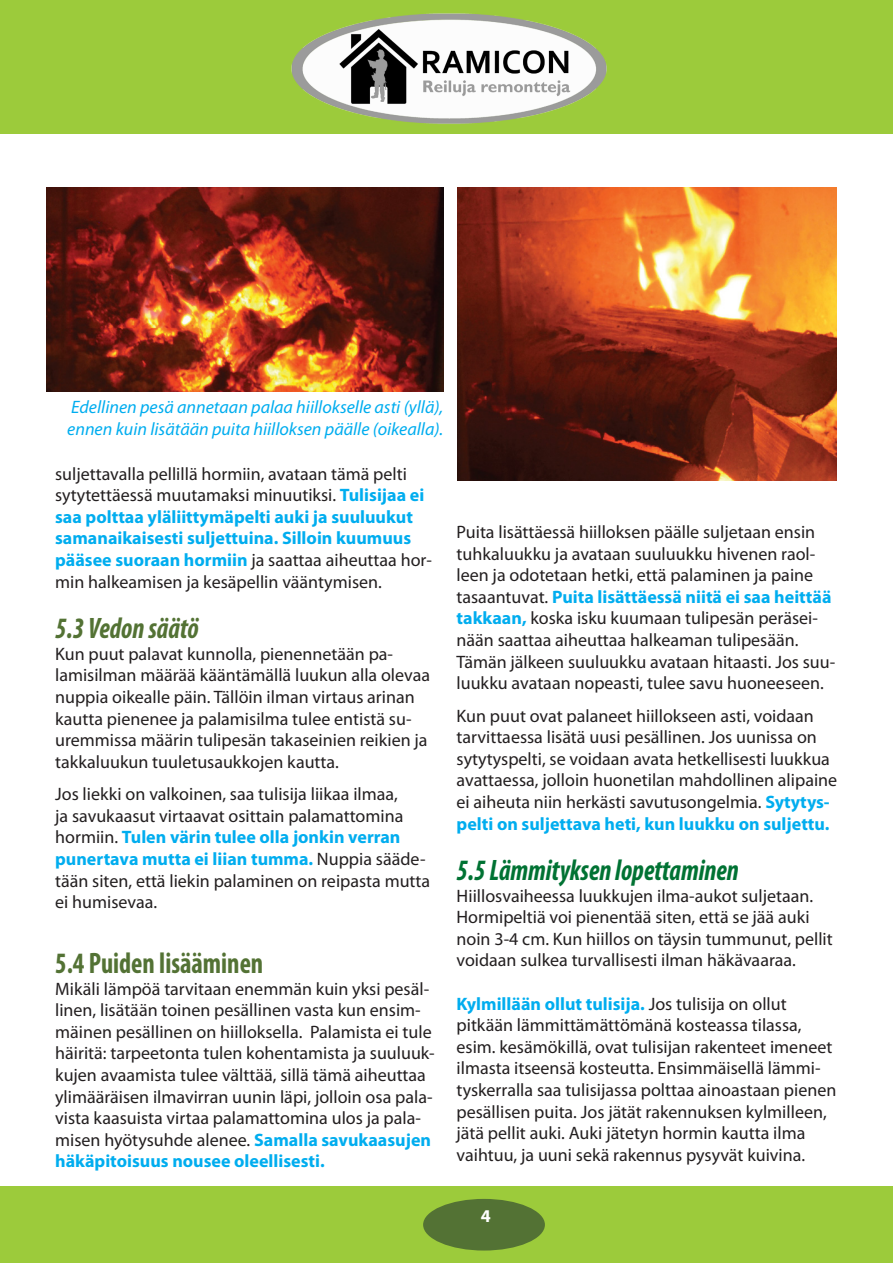
<style>
.page{position:relative;width:893px;height:1263px;background:#fff}
.page>*{position:absolute;margin:0;border:0;box-sizing:border-box;transform-origin:0 0}
.otsikko_2{font:italic 700 condensed 29.7px "Myriad Pro";color:#007233;scale:.91 1}
.otsikko_2-2{font:700 condensed 29.7px "Myriad Pro";color:#537234;scale:.91 1}
.otsikko_2-3{font:italic 700 condensed 29.7px "Myriad Pro";color:#537234;scale:.91 1}
.t1{font:18px/21.6px "Myriad Pro";color:#231f20}
.t2{font:italic 18px/21.6px "Myriad Pro";color:#00adef}
.t3{font:700 18px "Myriad Pro";color:#fff}
.s1{font-weight:700;color:#00adef}
</style>
<div class="page">
<div style="left:0;top:0;width:893px;height:134px;background:#9ccb3b"></div>
<div style="left:0;top:1186px;width:893px;height:77px;background:#9ccb3b"></div>
<img style="left:291px;top:13px;width:316px;height:111px">
<div style="left:423px;top:1199px;width:122px;height:51px;background:#537234;border-radius:50%"></div>
<img style="left:47px;top:187px;width:396px;height:204px">
<img style="left:457px;top:187px;width:380px;height:293px">
<p class="t2" style="left:67px;top:396px;width:378px">Edellinen pesä annetaan palaa hiillokselle asti (yllä), ennen kuin lisätään puita hiilloksen päälle (oikealla).</p>
<p class="t1" style="left:55px;top:462px;width:378px">suljettavalla pellillä hormiin, avataan tämä pelti sytytettäessä muutamaksi minuutiksi. <span class="s1">Tulisijaa ei saa polttaa yläliittymäpelti auki ja suuluukut samanaikaisesti suljettuina. Silloin kuumuus pääsee suoraan hormiin</span> ja saattaa aiheuttaa hor&shy;min halkeamisen ja kesäpellin vääntymisen.</p>
<p class="otsikko_2-3" style="left:55px;top:610px;width:159px">5.3 Vedon säätö</p>
<p class="t1" style="left:55px;top:642px;width:376px">Kun puut palavat kunnolla, pienennetään pa&shy;lamisilman määrää kääntämällä luukun alla olevaa nuppia oikealle päin. Tällöin ilman virtaus arinan kautta pienenee ja palamisilma tulee entistä su&shy;uremmissa määrin tulipesän takaseinien reikien ja takkaluukun tuuletusaukkojen kautta.</p>
<p class="t1" style="left:55px;top:783px;width:377px">Jos liekki on valkoinen, saa tulisija liikaa ilmaa,<br>ja savukaasut virtaavat osittain palamattomina hormiin. <span class="s1">Tulen värin tulee olla jonkin verran punertava mutta ei liian tumma.</span> Nuppia sääde&shy;tään siten, että liekin palaminen on reipasta mutta ei humisevaa.</p>
<p class="otsikko_2-2" style="left:55px;top:944px;width:230px">5.4 Puiden lisääminen</p>
<p class="t1" style="left:55px;top:977px;width:381px">Mikäli lämpöä tarvitaan enemmän kuin yksi pesäl&shy;linen, lisätään toinen pesällinen vasta kun ensim&shy;mäinen pesällinen on hiilloksella. Palamista ei tule häiritä: tarpeetonta tulen kohentamista ja suuluuk&shy;kujen avaamista tulee välttää, sillä tämä aiheuttaa ylimääräisen ilmavirran uunin läpi, jolloin osa pala&shy;vista kaasuista virtaa palamattomina ulos ja pala&shy;misen hyötysuhde alenee. <span class="s1">Samalla savukaasujen häkäpitoisuus nousee oleellisesti.</span></p>
<p class="t1" style="left:457px;top:521px;width:380px">Puita lisättäessä hiilloksen päälle suljetaan ensin tuhkaluukku ja avataan suuluukku hivenen raol&shy;leen ja odotetaan hetki, että palaminen ja paine tasaantuvat. <span class="s1">Puita lisättäessä niitä ei saa heittää takkaan,</span> koska isku kuumaan tulipesän peräsei&shy;nään saattaa aiheuttaa halkeaman tulipesään.<br>Tämän jälkeen suuluukku avataan hitaasti. Jos suu&shy;luukku avataan nopeasti, tulee savu huoneeseen.</p>
<p class="t1" style="left:457px;top:704px;width:382px">Kun puut ovat palaneet hiillokseen asti, voidaan tarvittaessa lisätä uusi pesällinen. Jos uunissa on sytytyspelti, se voidaan avata hetkellisesti luukkua avattaessa, jolloin huonetilan mahdollinen alipaine ei aiheuta niin herkästi savutusongelmia. <span class="s1">Sytytys&shy;pelti on suljettava heti, kun luukku on suljettu.</span></p>
<p class="otsikko_2" style="left:457px;top:851px;width:312px">5.5 Lämmityksen lopettaminen</p>
<p class="t1" style="left:457px;top:884px;width:378px">Hiillosvaiheessa luukkujen ilma-aukot suljetaan.<br>Hormipeltiä voi pienentää siten, että se jää auki noin 3-4 cm. Kun hiillos on täysin tummunut, pellit voidaan sulkea turvallisesti ilman häkävaaraa.</p>
<p class="t1" style="left:457px;top:992px;width:381px"><span class="s1">Kylmillään ollut tulisija.</span> Jos tulisija on ollut pitkään lämmittämättömänä kosteassa tilassa, esim. kesämökillä, ovat tulisijan rakenteet imeneet ilmasta itseensä kosteutta. Ensimmäisellä lämmi&shy;tyskerralla saa tulisijassa polttaa ainoastaan pienen pesällisen puita. Jos jätät rakennuksen kylmilleen, jätä pellit auki. Auki jätetyn hormin kautta ilma vaihtuu, ja uuni sekä rakennus pysyvät kuivina.</p>
<p class="t3" style="left:481px;top:1205px;width:11px">4</p>
</div>
